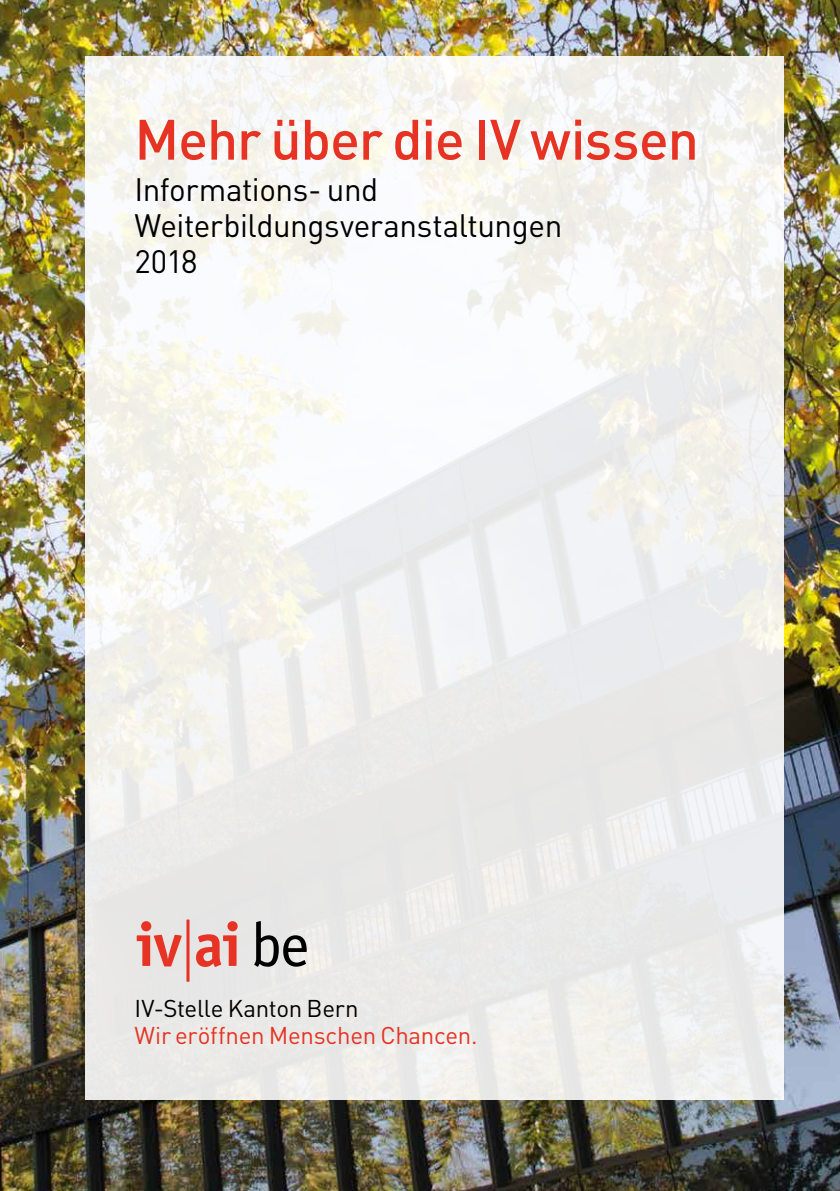
<style>
.page{position:relative;width:840px;height:1191px;background:#fff}
.page>*{position:absolute;margin:0;border:0;box-sizing:border-box;transform-origin:0 0}
.t1{font:500 56px "DIN";letter-spacing:-.015em;color:#e63323}
.t2{font:32px/36px "DIN";letter-spacing:-.015em;color:#000}
.t3{font:24px "DIN";letter-spacing:-.015em;color:#e63323}
.t4{font:24px "DIN";letter-spacing:-.015em;color:#000}
</style>
<div class="page">
<img style="left:0;top:0;width:839px;height:1191px">
<div style="left:85px;top:57px;width:697px;height:1043px;background:linear-gradient(to bottom,#f8f8f4,#e9e9e8)"></div>
<svg style="left:137px;top:921px;width:45px;height:45px;background:#e6a29c"></svg>
<svg style="left:196px;top:921px;width:41px;height:46px;background:#e5938c"></svg>
<svg style="left:254px;top:921px;width:52px;height:45px;background:#9a9a99"></svg>
<hr style="left:186px;top:919px;width:3px;height:62px;background:#e63323">
<h1 class="t1" style="left:134px;top:104px;width:565px">Mehr über die IV wissen</h1>
<p class="t2" style="left:134px;top:171px;width:429px">Informations- und<br>Weiterbildungsveranstaltungen<br>2018</p>
<p class="t4" style="left:134px;top:993px;width:225px">IV-Stelle Kanton Bern</p>
<p class="t3" style="left:134px;top:1020px;width:344px">Wir eröffnen Menschen Chancen.</p>
</div>
